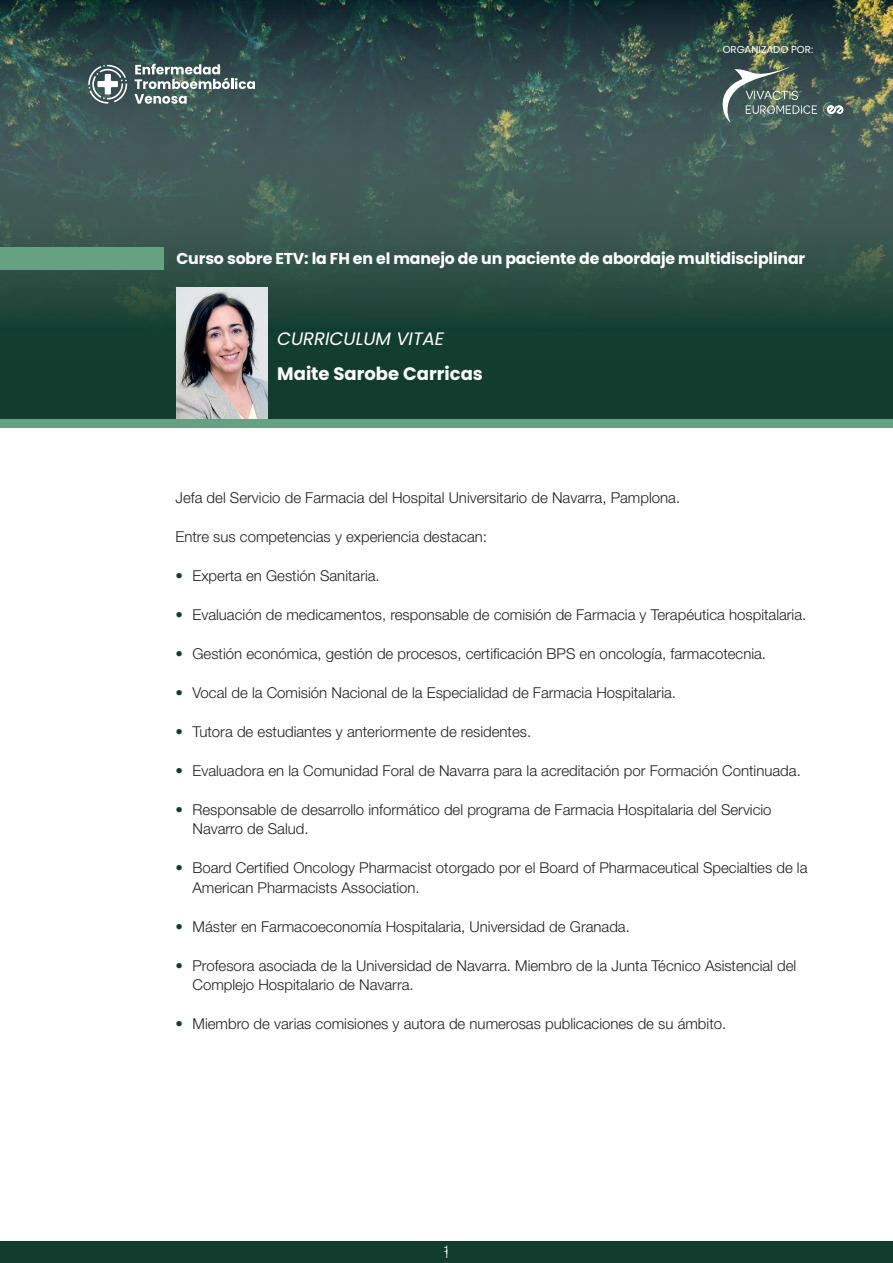
<style>
.page{position:relative;width:893px;height:1263px;background:#fff}
.page>*{position:absolute;margin:0;border:0;box-sizing:border-box;transform-origin:0 0}
.t1{font:700 18px "Poppins";color:#fff}
.t2{font:italic 18px "Poppins";color:#fff}
.t3{font:700 15.75px "Poppins";letter-spacing:-.01em;color:#fff}
.t4{font:300 15px/19.5px "Helvetica Neue LT Std";color:#231f20}
.t5{font:300 12px "Helvetica Neue LT Std";color:#fff}
.t6{font:10.05px "Poppins";color:#fff}
.s1{color:#133d2e}
</style>
<div class="page">
<div style="left:0;top:1242px;width:893px;height:21px;background:#123d2e"></div>
<div style="left:0;top:340px;width:892px;height:196px;background:#123d2e"></div>
<svg style="left:0;top:0;width:893px;height:360px;background:#324f49"></svg>
<svg style="left:134px;top:64px;width:121px;height:40px"></svg>
<svg style="left:88px;top:65px;width:39px;height:39px"></svg>
<img style="left:720px;top:66px;width:97px;height:56px">
<svg style="left:823px;top:102px;width:20px;height:14px"></svg>
<div style="left:0;top:248px;width:164px;height:22px;background:#66a282"></div>
<div style="left:0;top:425px;width:893px;height:134px;background:#fff"></div>
<div style="left:0;top:418px;width:893px;height:9px;background:#66a282"></div>
<img style="left:176px;top:288px;width:91px;height:130px">
<p class="t6" style="left:723px;top:44px;width:92px">ORGANIZADO POR:</p>
<p class="t3" style="left:176px;top:249px;width:630px">Curso sobre ETV: la FH en el manejo de un paciente de abordaje multidisciplinar</p>
<p class="t2" style="left:277px;top:328px;width:168px">CURRICULUM VITAE</p>
<p class="t1" style="left:277px;top:363px;width:207px">Maite Sarobe Carricas</p>
<p class="t4" style="left:176px;top:487px;width:506px">Jefa del Servicio de Farmacia del Hospital Universitario de Navarra, Pamplona.</p>
<p class="t4" style="left:176px;top:526px;width:313px">Entre sus competencias y experiencia destacan:</p>
<p class="t4" style="left:176px;top:565px;width:206px"><span class="s1">•</span> Experta en Gestión Sanitaria.</p>
<p class="t4" style="left:176px;top:604px;width:632px"><span class="s1">•</span> Evaluación de medicamentos, responsable de comisión de Farmacia y Terapéutica hospitalaria.</p>
<p class="t4" style="left:176px;top:643px;width:592px"><span class="s1">•</span> Gestión económica, gestión de procesos, certificación BPS en oncología, farmacotecnia.</p>
<p class="t4" style="left:176px;top:682px;width:502px"><span class="s1">•</span> Vocal de la Comisión Nacional de la Especialidad de Farmacia Hospitalaria.</p>
<p class="t4" style="left:176px;top:721px;width:357px"><span class="s1">•</span> Tutora de estudiantes y anteriormente de residentes.</p>
<p class="t4" style="left:176px;top:760px;width:627px"><span class="s1">•</span> Evaluadora en la Comunidad Foral de Navarra para la acreditación por Formación Continuada.</p>
<p class="t4" style="left:193px;top:799px;width:581px;text-indent:-17px"><span class="s1">•</span> Responsable de desarrollo informático del programa de Farmacia Hospitalaria del Servicio<br>Navarro de Salud.</p>
<p class="t4" style="left:193px;top:858px;width:616px;text-indent:-17px"><span class="s1">•</span> Board Certified Oncology Pharmacist otorgado por el Board of Pharmaceutical Specialties de la<br>American Pharmacists Association.</p>
<p class="t4" style="left:176px;top:916px;width:456px"><span class="s1">•</span> Máster en Farmacoeconomía Hospitalaria, Universidad de Granada.</p>
<p class="t4" style="left:193px;top:955px;width:605px;text-indent:-17px"><span class="s1">•</span> Profesora asociada de la Universidad de Navarra. Miembro de la Junta Técnico Asistencial del<br>Complejo Hospitalario de Navarra.</p>
<p class="t4" style="left:176px;top:1014px;width:552px"><span class="s1">•</span> Miembro de varias comisiones y autora de numerosas publicaciones de su ámbito.</p>
<p class="t5" style="left:443px;top:1243px;width:8px">1</p>
<p class="t5" style="left:443px;top:1246px;width:8px">1</p>
</div>
